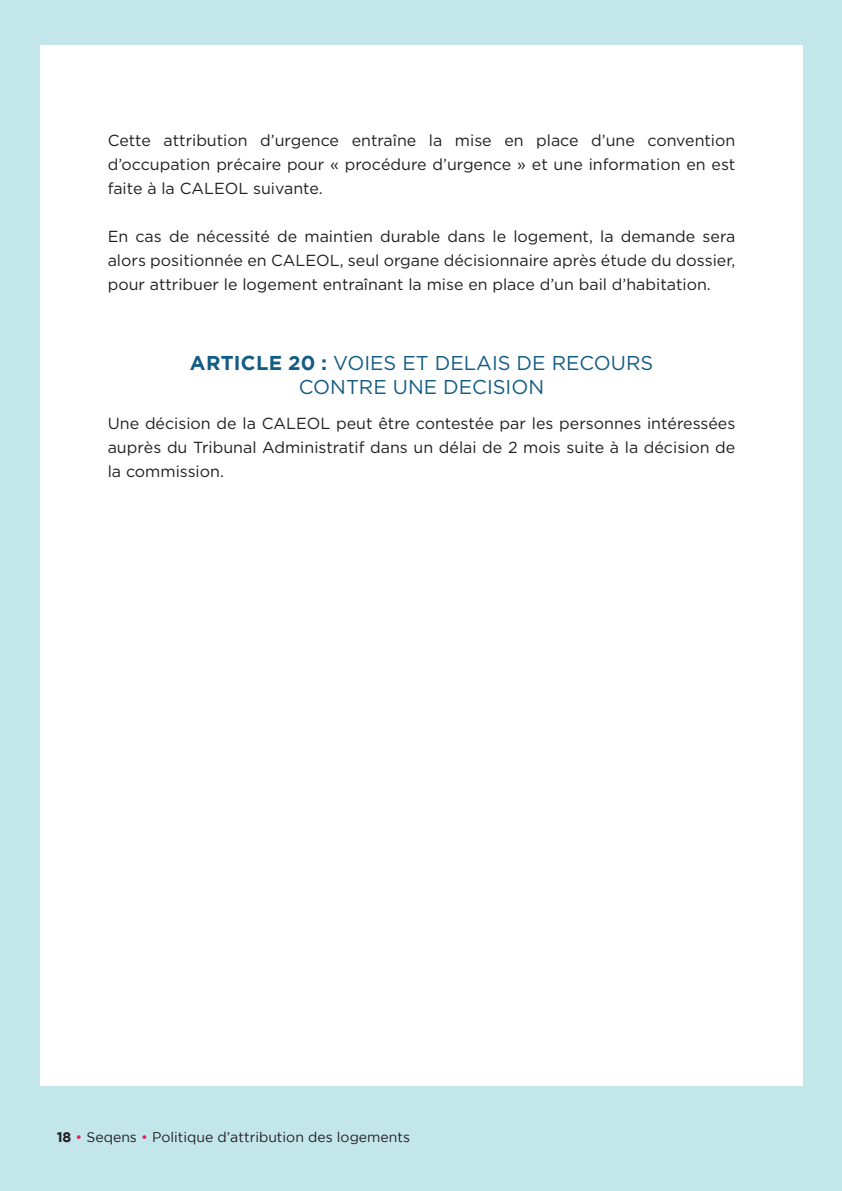
<style>
.page{position:relative;width:842px;height:1191px;background:#c3e6ea}
.page>*{position:absolute;margin:0;border:0;box-sizing:border-box;transform-origin:0 0}
.t1{font:20px/24px "Gotham";color:#135c83;text-align:center}
.t2{font:16px/24px "Gotham";color:#231f20;text-align:justify}
.t3{font:14px "Gotham";color:#231f20}
.s1{font-weight:700}
.s2{color:#ed1b56}
</style>
<div class="page">
<div style="left:40px;top:45px;width:762px;height:1041px;background:#fff"></div>
<p class="t2" style="left:108px;top:128px;width:629px">Cette attribution d’urgence entraîne la mise en place d’une convention d’occupation précaire pour « procédure d’urgence » et une information en est faite à la CALEOL suivante.</p>
<p class="t2" style="left:108px;top:224px;width:629px">En cas de nécessité de maintien durable dans le logement, la demande sera alors positionnée en CALEOL, seul organe décisionnaire après étude du dossier, pour attribuer le logement entraînant la mise en place d’un bail d’habitation.</p>
<p class="t1" style="left:190px;top:350px;width:465px"><span class="s1">ARTICLE 20 :</span> VOIES ET DELAIS DE RECOURS<br>CONTRE UNE DECISION</p>
<p class="t2" style="left:108px;top:411px;width:629px">Une décision de la CALEOL peut être contestée par les personnes intéressées auprès du Tribunal Administratif dans un délai de 2 mois suite à la décision de la commission.</p>
<p class="t3" style="left:57px;top:1129px;width:355px"><span class="s1">18</span> <span class="s2">•</span> Seqens <span class="s2">•</span> Politique d’attribution des logements</p>
</div>
